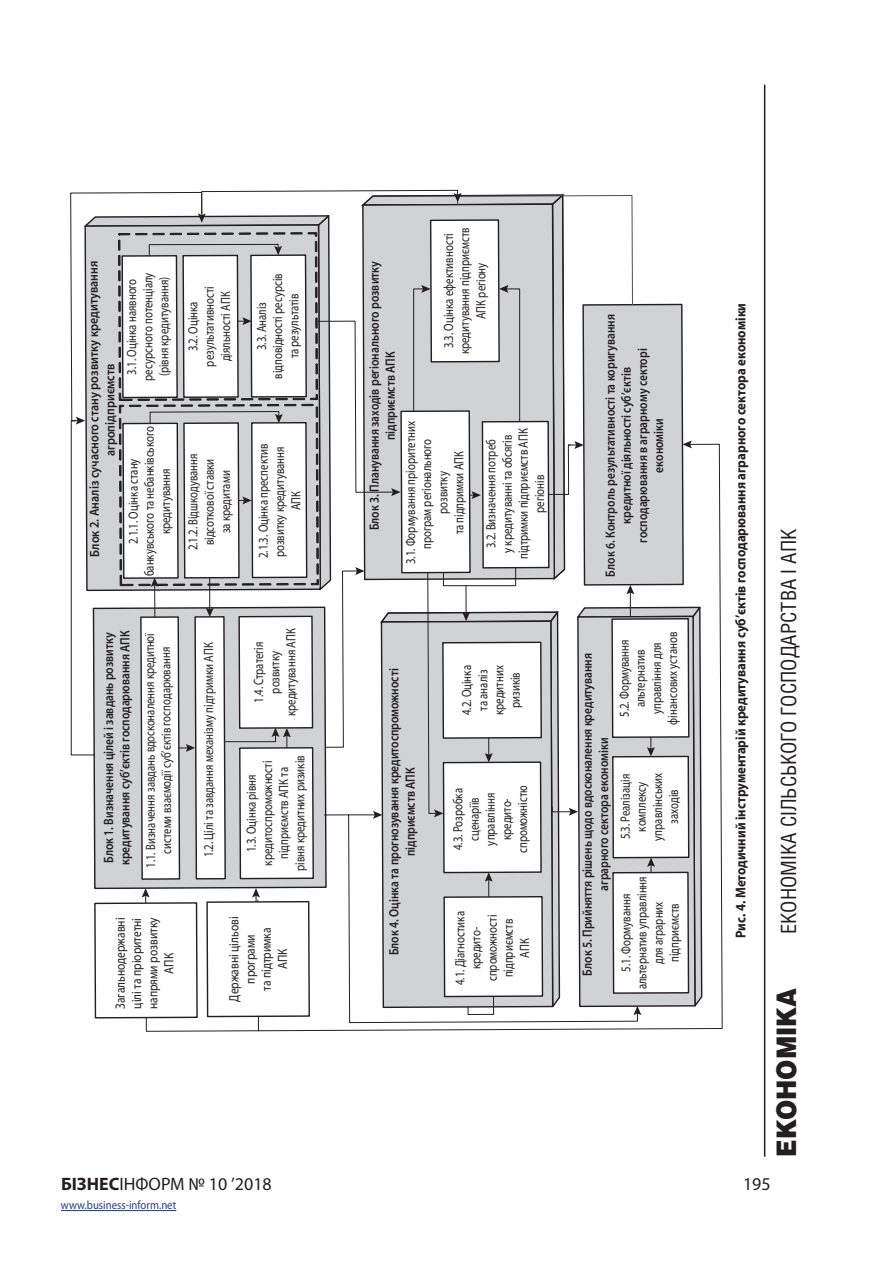
<style>
.page{position:relative;width:893px;height:1263px;background:#fff}
.page>*{position:absolute;margin:0;border:0;box-sizing:border-box;transform-origin:0 0}
.t1{font:900 27px "Helios";color:#231f20;scale:.9 1}
.t2{font:21px "Helios Cond";color:#231f20}
.t3{font:18px "Myriad Pro";color:#231f20}
.Title_table{font:700 14.25px "Myriad Pro";color:#231f20;scale:.9 1}
.t4{font:13.5px/16.2px "Myriad Pro";color:#231f20;text-align:center;scale:.8 1}
.t5{font:600 13.5px/16.2px "Myriad Pro";color:#231f20;text-align:center;scale:.85 1}
.t6{font:13.5px/16.2px "Myriad Pro";color:#231f20;text-align:center;scale:.85 1}
.t7{font:600 13.5px/16.2px "Myriad Pro";color:#231f20;text-align:center;scale:.89 1}
.t8{font:12px "Myriad Pro";color:#253f8e;scale:.9 1}
.s1{font-weight:700}
</style>
<div class="page">
<hr style="left:764px;top:85px;width:1px;height:1072px;background:#231f20">
<hr style="left:61px;top:1210px;width:115px;height:1px;background:#253f8e">
<svg style="left:70px;top:190px;width:633px;height:841px"></svg>
<p class="t7" style="left:85px;top:557px;width:334px;rotate:-90deg">Блок 2. Аналіз сучасного стану розвитку кредитування агропідприємств</p>
<p class="t4" style="left:123px;top:381px;width:136px;rotate:-90deg">3.1. Оцінка наявного ресурсного потенціалу (рівня кредитування)</p>
<p class="t4" style="left:125px;top:576px;width:189px;rotate:-90deg">2.1.1. Оцінка стану банкувського та небанківського кредитування</p>
<p class="t4" style="left:185px;top:366px;width:102px;rotate:-90deg">3.2. Оцінка результативності діяльності АПК</p>
<p class="t4" style="left:253px;top:379px;width:133px;rotate:-90deg">3.3. Аналіз відповідності ресурсів та результатів</p>
<p class="t4" style="left:185px;top:550px;width:123px;rotate:-90deg">2.1.2. Відшкодування відсоткової ставки за кредитами</p>
<p class="t4" style="left:255px;top:558px;width:145px;rotate:-90deg">2.1.3. Оцінка преспектив розвитку кредитування<br>АПК</p>
<p class="t5" style="left:100px;top:865px;width:277px;text-align:left;rotate:-90deg">Блок 1. Визначення цілей і завдань розвитку кредитування суб’єктів господарювання АПК</p>
<p class="t4" style="left:200px;top:857px;width:270px;rotate:-90deg">1.2. Цілі та завдання механізму підтримки АПК</p>
<p class="t4" style="left:142px;top:868px;width:296px;rotate:-90deg">1.1. Визначення завдань вдосконалення кредитної системи взаємодії суб’єктів господарювання</p>
<p class="t4" style="left:250px;top:716px;width:111px;rotate:-90deg">1.4. Стратегія розвитку кредитування АПК</p>
<p class="t4" style="left:243px;top:871px;width:146px;rotate:-90deg">1.3. Оцінка рівня кредитоспроможності підприємств АПК та рівня кредитних ризиків</p>
<p class="t6" style="left:112px;top:1009px;width:109px;rotate:-90deg">Загальнодержавні цілі та пріоритетні напрями розвитку<br>АПК</p>
<p class="t6" style="left:226px;top:1001px;width:101px;rotate:-90deg">Державні цільові програми<br>та підтримка<br>АПК</p>
<p class="t5" style="left:366px;top:530px;width:318px;rotate:-90deg">Блок 3. Планування заходів регіонального розвитку підприємств АПК</p>
<p class="t4" style="left:440px;top:354px;width:160px;rotate:-90deg">3.3. Оцінка ефективності кредитування підприємств<br>АПК регіону</p>
<p class="t4" style="left:402px;top:564px;width:180px;rotate:-90deg">3.1. Формування пріоритетних програм регіонального розвитку<br>та підпримки АПК</p>
<p class="t4" style="left:483px;top:559px;width:165px;rotate:-90deg">3.2. Визначення потреб<br>у кредитуванні та обсягів підтримки підприємств АПК регіонів</p>
<p class="t5" style="left:386px;top:955px;width:339px;rotate:-90deg">Блок 4. Оцінка та прогнозування кредитоспроможності підприємств АПК</p>
<p class="t4" style="left:458px;top:715px;width:64px;rotate:-90deg">4.2. Оцінка та аналіз кредитних ризиків</p>
<p class="t4" style="left:450px;top:853px;width:87px;rotate:-90deg">4.3. Розробка сценаріїв управління кредито&shy;спроможністю</p>
<p class="t4" style="left:451px;top:985px;width:94px;rotate:-90deg">4.1. Діагностика кредито&shy;спроможності підприємств<br>АПК</p>
<p class="t5" style="left:602px;top:577px;width:310px;rotate:-90deg">Блок 6. Контроль результативності та коригування кредитної діяльності суб’єктів<br>господарювання в аграрному секторі<br>економіки</p>
<p class="t5" style="left:579px;top:975px;width:381px;rotate:-90deg">Блок 5. Прийняття рішень щодо вдосконалення кредитування аграрного сектора економіки</p>
<p class="t4" style="left:616px;top:724px;width:117px;rotate:-90deg">5.2. Формування альтернатив управління для фінансових установ</p>
<p class="t4" style="left:617px;top:840px;width:86px;rotate:-90deg">5.3. Реалізація комплексу управлінських заходів</p>
<p class="t4" style="left:617px;top:989px;width:143px;rotate:-90deg">5.1. Формування альтернатив управління для аграрних підприємств</p>
<p class="Title_table" style="left:731px;top:938px;width:707px;rotate:-90deg">Рис. 4. Методичний інструментарій кредитування суб’єктів господарювання аграрного сектора економіки</p>
<h2 class="t2" style="left:776px;top:934px;width:406px;rotate:-90deg">ЕКОНОМІКА СІЛЬСЬКОГО ГОСПОДАРСТВА І АПК</h2>
<h1 class="t1" style="left:769px;top:1157px;width:189px;rotate:-90deg">ЕКОНОМІКА</h1>
<h3 class="t3" style="left:61px;top:1173px;width:212px"><span class="s1">БІЗНЕС</span>ІНФОРМ № 10 ’2018</h3>
<h3 class="t3" style="left:743px;top:1173px;width:29px">195</h3>
<p class="t8" style="left:61px;top:1198px;width:130px">www.business-inform.net</p>
</div>
